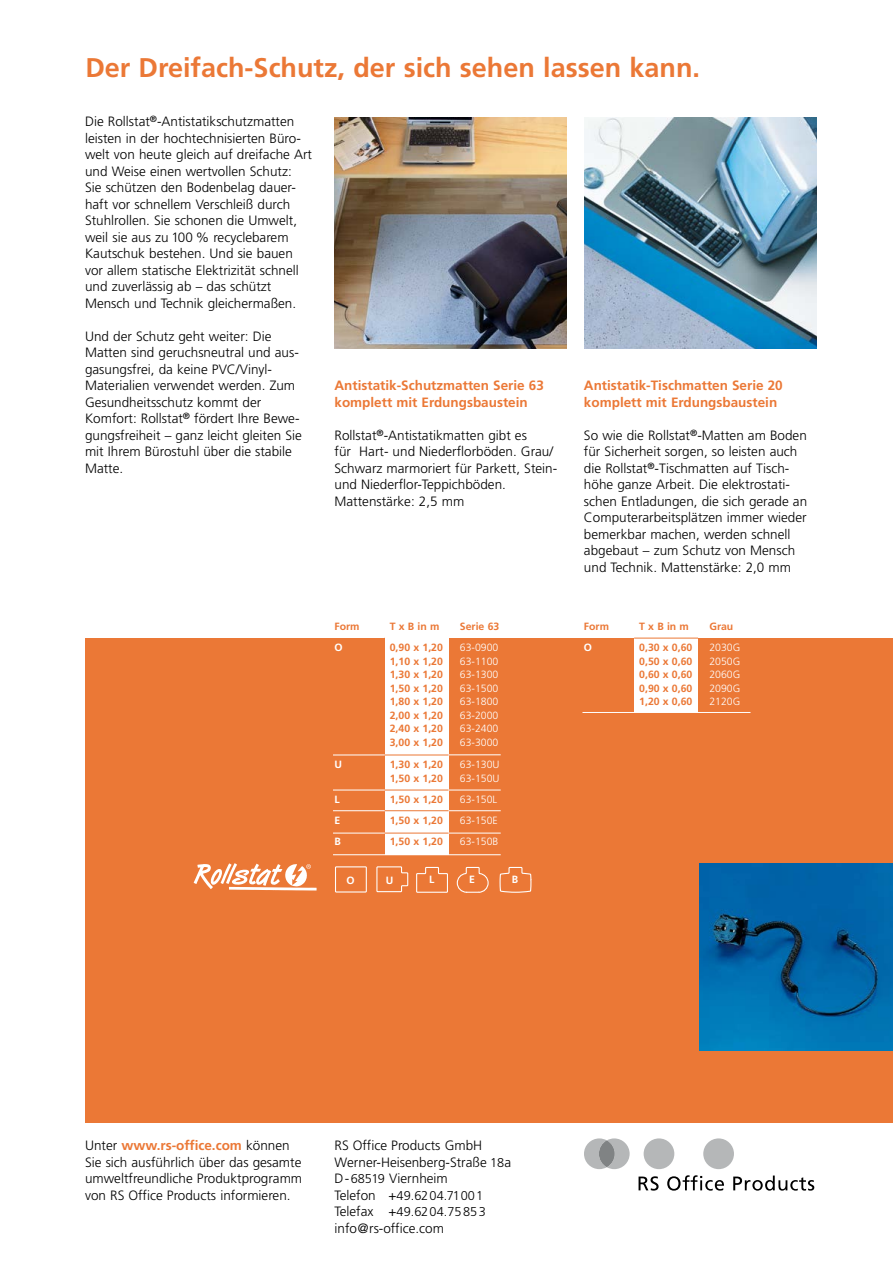
<style>
.page{position:relative;width:893px;height:1263px;background:#fff}
.page>*{position:absolute;margin:0;border:0;box-sizing:border-box;transform-origin:0 0}
.t1{font:700 27px "Frutiger";color:#eb7836}
.t2{font:300 13.5px/16.5px "Frutiger";color:#000}
.t3{font:700 13.5px/16.5px "Frutiger";color:#eb7836}
.t4{font:300 12.75px/16.5px "Frutiger";color:#000}
.t5{font:700 10.5px "Frutiger";color:#eb7836}
.t6{font:300 10.5px "Frutiger";color:#fff}
.t7{font:700 10.5px "Frutiger";color:#fff}
.s1{font-weight:700;color:#eb7836}
.s2{font-size:12.75px}
.s3{font-size:13.5px}
</style>
<div class="page">
<svg style="left:639px;top:1176px;width:20px;height:14px"></svg>
<svg style="left:667px;top:1175px;width:57px;height:15px"></svg>
<svg style="left:733px;top:1175px;width:81px;height:15px"></svg>
<svg style="left:584px;top:1138px;width:46px;height:31px"></svg>
<div style="left:599px;top:1140px;width:16px;height:27px;background:#808384;border-radius:50%"></div>
<div style="left:644px;top:1138px;width:30px;height:31px;background:#b5b7b8;border-radius:50%"></div>
<div style="left:703px;top:1138px;width:31px;height:31px;background:#b5b7b8;border-radius:50%"></div>
<div style="left:85px;top:638px;width:808px;height:485px;background:#eb7836"></div>
<img style="left:584px;top:117px;width:232px;height:231px">
<img style="left:335px;top:117px;width:232px;height:231px">
<svg style="left:194px;top:863px;width:123px;height:27px"></svg>
<svg style="left:376px;top:866px;width:32px;height:26px"></svg>
<div style="left:335px;top:866px;width:32px;height:26px;border:1px solid #fff"></div>
<svg style="left:416px;top:867px;width:32px;height:26px"></svg>
<svg style="left:457px;top:867px;width:32px;height:26px"></svg>
<svg style="left:500px;top:867px;width:31px;height:26px"></svg>
<img style="left:699px;top:863px;width:194px;height:187px">
<div style="left:634px;top:612px;width:64px;height:100px;background:#fff"></div>
<hr style="left:582px;top:712px;width:168px;height:1px;background:#fff">
<hr style="left:634px;top:638px;width:64px;height:1px;background:#eb7836">
<div style="left:385px;top:638px;width:64px;height:217px;background:#fff"></div>
<hr style="left:333px;top:754px;width:168px;height:1px;background:#fff">
<hr style="left:333px;top:790px;width:168px;height:1px;background:#fff">
<hr style="left:385px;top:790px;width:64px;height:1px;background:#eb7836">
<hr style="left:333px;top:810px;width:168px;height:1px;background:#fff">
<hr style="left:385px;top:810px;width:64px;height:1px;background:#eb7836">
<hr style="left:333px;top:833px;width:168px;height:1px;background:#fff">
<hr style="left:333px;top:854px;width:168px;height:1px;background:#fff">
<hr style="left:385px;top:755px;width:64px;height:1px;background:#eb7836">
<hr style="left:385px;top:833px;width:64px;height:1px;background:#eb7836">
<h1 class="t1" style="left:85px;top:51px;width:616px">Der Dreifach-Schutz, der sich sehen lassen kann.</h1>
<p class="t2" style="left:85px;top:113px;width:229px">Die Rollstat<sup>®</sup>-Antistatikschutzmatten leisten in der hochtechnisierten Büro&shy;welt von heute gleich auf dreifache Art und Weise einen wertvollen Schutz:<br>Sie schützen den Bodenbelag dauer&shy;haft vor schnellem Verschleiß durch Stuhlrollen. Sie schonen die Umwelt, weil sie aus zu 100 % recyclebarem Kautschuk bestehen. Und sie bauen vor allem statische Elektrizität schnell und zuverlässig ab – das schützt Mensch und Technik gleichermaßen.</p>
<p class="t2" style="left:85px;top:328px;width:218px">Und der Schutz geht weiter: Die<br>Matten sind geruchsneutral und aus-- gasungsfrei, da keine PVC/Vinyl-<br>Materialien verwendet werden. Zum<br>Gesundheitsschutz kommt der<br>Komfort: Rollstat<sup>®</sup> fördert Ihre Bewe&shy;gungsfreiheit – ganz leicht gleiten Sie mit Ihrem Bürostuhl über die stabile<br>Matte.</p>
<p class="t3" style="left:334px;top:377px;width:211px">Antistatik-Schutzmatten Serie 63 komplett mit Erdungsbaustein</p>
<p class="t2" style="left:334px;top:427px;width:224px">Rollstat<sup>®</sup>-Antistatikmatten gibt es<br>für Hart- und Niederflorböden. Grau/ Schwarz marmoriert für Parkett, Stein&shy;und Niederflor-Teppichböden.<br>Mattenstärke: 2,5 mm</p>
<p class="t5" style="left:334px;top:620px;width:27px">Form</p>
<p class="t5" style="left:390px;top:620px;width:51px">T x B in m</p>
<p class="t5" style="left:460px;top:620px;width:41px">Serie 63</p>
<p class="t7" style="left:334px;top:641px;width:10px">O</p>
<p class="t5" style="left:390px;top:641px;width:55px">0,90 x 1,20</p>
<p class="t6" style="left:460px;top:642px;width:40px">63-0900</p>
<p class="t5" style="left:390px;top:655px;width:55px">1,10 x 1,20</p>
<p class="t6" style="left:460px;top:655px;width:40px">63-1100</p>
<p class="t5" style="left:390px;top:668px;width:55px">1,30 x 1,20</p>
<p class="t6" style="left:460px;top:669px;width:40px">63-1300</p>
<p class="t5" style="left:390px;top:682px;width:55px">1,50 x 1,20</p>
<p class="t6" style="left:460px;top:682px;width:40px">63-1500</p>
<p class="t5" style="left:390px;top:695px;width:55px">1,80 x 1,20</p>
<p class="t6" style="left:460px;top:696px;width:40px">63-1800</p>
<p class="t5" style="left:390px;top:709px;width:55px">2,00 x 1,20</p>
<p class="t6" style="left:460px;top:709px;width:40px">63-2000</p>
<p class="t5" style="left:390px;top:722px;width:55px">2,40 x 1,20</p>
<p class="t6" style="left:460px;top:723px;width:40px">63-2400</p>
<p class="t5" style="left:390px;top:736px;width:55px">3,00 x 1,20</p>
<p class="t6" style="left:460px;top:736px;width:40px">63-3000</p>
<p class="t7" style="left:334px;top:758px;width:9px">U</p>
<p class="t5" style="left:390px;top:758px;width:55px">1,30 x 1,20</p>
<p class="t6" style="left:460px;top:759px;width:41px">63-130U</p>
<p class="t5" style="left:390px;top:772px;width:55px">1,50 x 1,20</p>
<p class="t6" style="left:460px;top:772px;width:41px">63-150U</p>
<p class="t7" style="left:334px;top:793px;width:7px">L</p>
<p class="t5" style="left:390px;top:793px;width:55px">1,50 x 1,20</p>
<p class="t6" style="left:460px;top:793px;width:39px">63-150L</p>
<p class="t7" style="left:334px;top:814px;width:7px">E</p>
<p class="t5" style="left:390px;top:814px;width:55px">1,50 x 1,20</p>
<p class="t6" style="left:460px;top:814px;width:39px">63-150E</p>
<p class="t7" style="left:334px;top:835px;width:8px">B</p>
<p class="t5" style="left:390px;top:835px;width:55px">1,50 x 1,20</p>
<p class="t6" style="left:460px;top:835px;width:40px">63-150B</p>
<p class="t7" style="left:346px;top:874px;width:10px">O</p>
<p class="t7" style="left:386px;top:874px;width:9px">U</p>
<p class="t7" style="left:429px;top:873px;width:7px">L</p>
<p class="t7" style="left:469px;top:873px;width:7px">E</p>
<p class="t7" style="left:512px;top:873px;width:8px">B</p>
<p class="t3" style="left:584px;top:377px;width:200px">Antistatik-Tischmatten Serie 20 komplett mit Erdungsbaustein</p>
<p class="t2" style="left:584px;top:427px;width:225px">So wie die Rollstat<sup>®</sup>-Matten am Boden für Sicherheit sorgen, so leisten auch die Rollstat<sup>®</sup>-Tischmatten auf Tisch&shy;höhe ganze Arbeit. Die elektrostati&shy;schen Entladungen, die sich gerade an Computerarbeitsplätzen immer wieder bemerkbar machen, werden schnell abgebaut – zum Schutz von Mensch und Technik. Mattenstärke: 2,0 mm</p>
<p class="t5" style="left:584px;top:620px;width:27px">Form</p>
<p class="t5" style="left:639px;top:620px;width:51px">T x B in m</p>
<p class="t5" style="left:709px;top:620px;width:25px">Grau</p>
<p class="t7" style="left:584px;top:641px;width:10px">O</p>
<p class="t5" style="left:639px;top:641px;width:55px">0,30 x 0,60</p>
<p class="t6" style="left:709px;top:642px;width:32px">2030G</p>
<p class="t5" style="left:639px;top:655px;width:55px">0,50 x 0,60</p>
<p class="t6" style="left:709px;top:655px;width:32px">2050G</p>
<p class="t5" style="left:639px;top:668px;width:55px">0,60 x 0,60</p>
<p class="t6" style="left:709px;top:669px;width:32px">2060G</p>
<p class="t5" style="left:639px;top:682px;width:55px">0,90 x 0,60</p>
<p class="t6" style="left:709px;top:682px;width:32px">2090G</p>
<p class="t5" style="left:639px;top:695px;width:55px">1,20 x 0,60</p>
<p class="t6" style="left:709px;top:696px;width:32px">2120G</p>
<p class="t2" style="left:85px;top:1137px;width:219px">Unter <span class="s1">www.rs-office.com</span> können Sie sich ausführlich über das gesamte umweltfreundliche Produktprogramm von RS Office Products informieren.</p>
<p class="t2" style="left:334px;top:1137px;width:178px">RS Office Products GmbH<br>Werner-Heisenberg-Straße <span class="s2">18</span>a<br>D-<span class="s2">68519</span> Viernheim</p>
<p class="t4" style="left:334px;top:1187px;width:153px"><span class="s3">Telefon +</span>49.6204.71001<br><span class="s3">Telefax +</span>49.6204.75853</p>
<p class="t2" style="left:334px;top:1220px;width:111px">info@rs-office.com</p>
</div>
